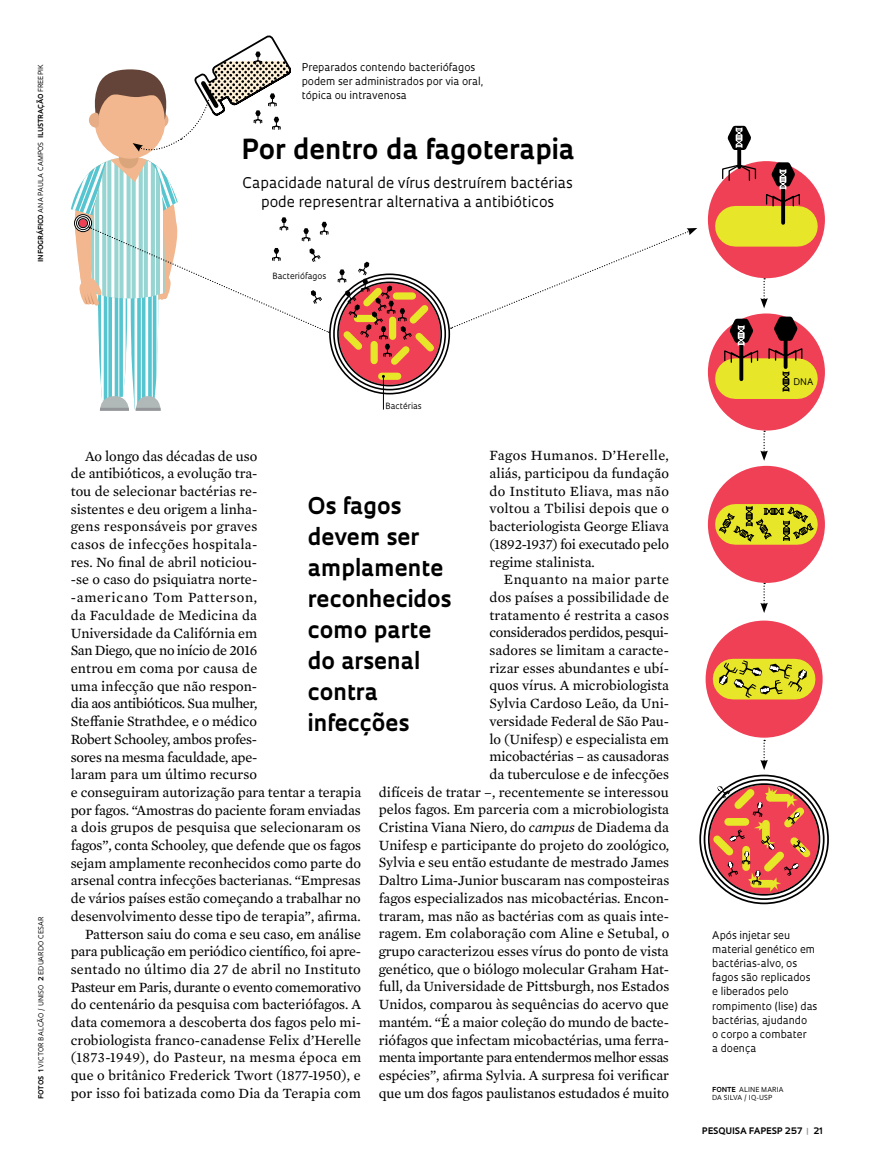
<style>
.page{position:relative;width:885px;height:1169px;background:#fff}
.page>*{position:absolute;margin:0;border:0;box-sizing:border-box;transform-origin:0 0}
.t1{font:700 26.85px "Oculum";color:#000}
.t2{font:700 22.5px/31px "Oculum";color:#000}
.t3{font:14.4px/17.7px "Mercury Text G2";letter-spacing:-.005em;color:#000;text-align:justify}
.t4{font:14.4px/18.3px "Oculum";color:#000;text-align:center}
.t5{font:14.4px "Mercury Text G2";letter-spacing:.015em;color:#000}
.t6{font:14.4px "Mercury Text G2";letter-spacing:-.025em;color:#000}
.t7{font:14.4px "Mercury Text G2";letter-spacing:.03em;color:#000}
.t8{font:14.4px "Mercury Text G2";letter-spacing:.02em;color:#000}
.t9{font:14.4px "Mercury Text G2";letter-spacing:.025em;color:#000}
.t10{font:14.4px "Mercury Text G2";letter-spacing:.05em;color:#000}
.t11{font:10.35px/14.1px "Oculum";color:#000}
.t12{font:8.85px "Oculum";color:#000}
.t13{font:700 8.7px "Oculum";letter-spacing:.015em;color:#000}
.t14{font:8.25px "Oculum";color:#000}
.t15{font:6.75px/8.9px "Oculum";letter-spacing:.02em;color:#000}
.t16{font:700 6.75px "Oculum";letter-spacing:.01em;color:#000}
.s1{font-weight:400}
.s2{font-weight:700}
.s3{font-style:italic}
.s4{color:#939598}
</style>
<div class="page">
<svg style="left:760px;top:278px;width:8px;height:30px"></svg>
<svg style="left:760px;top:430px;width:8px;height:31px"></svg>
<svg style="left:760px;top:583px;width:8px;height:30px"></svg>
<svg style="left:760px;top:740px;width:8px;height:30px"></svg>
<svg style="left:708px;top:161px;width:117px;height:117px;background:#ed624d"></svg>
<svg style="left:708px;top:313px;width:117px;height:117px;background:#ed644d"></svg>
<div style="left:735px;top:206px;width:62px;height:41px;background:#e7e629"></div>
<div style="left:735px;top:358px;width:62px;height:41px;background:#e7e629"></div>
<div style="left:708px;top:466px;width:117px;height:117px;background:#ef4056;border-radius:50%"></div>
<div style="left:706px;top:620px;width:117px;height:117px;background:#ef4056;border-radius:50%"></div>
<svg style="left:781px;top:207px;width:4px;height:16px"></svg>
<svg style="left:739px;top:363px;width:4px;height:16px"></svg>
<svg style="left:774px;top:316px;width:24px;height:25px"></svg>
<svg style="left:768px;top:347px;width:35px;height:14px"></svg>
<svg style="left:784px;top:337px;width:4px;height:30px"></svg>
<div style="left:735px;top:504px;width:62px;height:40px;background:#e7e629"></div>
<div style="left:733px;top:659px;width:62px;height:40px;background:#e7e629"></div>
<div style="left:699px;top:774px;width:130px;height:130px;border:10px solid #fff;border-radius:50%"></div>
<svg style="left:450px;top:228px;width:247px;height:101px"></svg>
<svg style="left:334px;top:278px;width:111px;height:112px"></svg>
<div style="left:329px;top:273px;width:121px;height:121px;border:10px solid #fff;border-radius:50%"></div>
<div style="left:382px;top:372px;width:16px;height:8px;background:#e7e629"></div>
<svg style="left:71px;top:35px;width:259px;height:376px"></svg>
<svg style="left:721px;top:164px;width:36px;height:18px"></svg>
<svg style="left:737px;top:150px;width:4px;height:17px"></svg>
<svg style="left:727px;top:126px;width:24px;height:24px"></svg>
<svg style="left:765px;top:162px;width:36px;height:45px;background:#a2424a"></svg>
<svg style="left:724px;top:319px;width:35px;height:44px;background:#9f4c48"></svg>
<svg style="left:782px;top:371px;width:8px;height:21px"></svg>
<svg style="left:718px;top:505px;width:96px;height:37px"></svg>
<hr style="left:383px;top:376px;width:1px;height:33px;background:#000">
<svg style="left:337px;top:262px;width:104px;height:116px"></svg>
<svg style="left:706px;top:782px;width:111px;height:109px;background:#d47161"></svg>
<svg style="left:719px;top:660px;width:88px;height:38px"></svg>
<p class="t16" style="left:36px;top:262px;width:199px;rotate:-90deg">infográfico <span class="s1">ana pau la campos</span> ilustração <span class="s1">freepi k</span></p>
<p class="t11" style="left:302px;top:60px;width:183px">Preparados contendo bacteriófagos podem ser administrados por via oral, tópica ou intravenosa</p>
<h1 class="t1" style="left:241px;top:131px;width:335px">Por dentro da fagoterapia</h1>
<p class="t4" style="left:243px;top:173px;width:332px">Capacidade natural de vírus destruírem bactérias pode representrar alternativa a antibióticos</p>
<p class="t14" style="left:272px;top:270px;width:55px">Bacteriófagos</p>
<p class="t15" style="left:36px;top:1098px;width:183px;rotate:-90deg"><span class="s2">fotos 1</span> victor balcão / uni so <span class="s2">2</span> eduardo cesar</p>
<p class="t14" style="left:386px;top:400px;width:38px">Bactérias</p>
<p class="t3" style="left:490px;top:446px;width:181px">Fagos Humanos. D’Herelle, aliás, participou da fundação do Instituto Eliava, mas não voltou a Tbilisi depois que o bacteriologista George Eliava (1892-1937) foi executado pelo regime stalinista.</p>
<p class="t3" style="left:379px;top:570px;width:292px;text-align:right">Enquanto na maior parte<br>dos países a possibilidade de<br>tratamento é restrita a casos<br>considerados perdidos, pesqui-<br>sadores se limitam a caracte-<br>rizar esses abundantes e ubí-<br>quos vírus. A microbiologista<br>Sylvia Cardoso Leão, da Uni-<br>versidade Federal de São Pau-<br>lo (Unifesp) e especialista em<br>micobactérias – as causadoras<br>da tuberculose e de infecções<br>difíceis de tratar –, recentemente se interessou pelos fagos. Em parceria com a microbiologista Cristina Viana Niero, do <span class="s3">campus</span> de Diadema da Unifesp e participante do projeto do zoológico, Sylvia e seu então estudante de mestrado James Daltro Lima-Junior buscaram nas composteiras fagos especializados nas micobactérias. Encon&shy;traram, mas não as bactérias com as quais inte&shy;ragem. Em colaboração com Aline e Setubal, o grupo caracterizou esses vírus do ponto de vista genético, que o biólogo molecular Graham Hat&shy;full, da Universidade de Pittsburgh, nos Estados Unidos, comparou às sequências do acervo que mantém. “É a maior coleção do mundo de bacte&shy;riófagos que infectam micobactérias, uma ferra&shy;menta importante para entendermos melhor essas espécies”, afirma Sylvia. A surpresa foi verificar que um dos fagos paulistanos estudados é muito</p>
<p class="t3" style="left:85px;top:446px;width:174px">Ao longo das décadas de uso</p>
<p class="t3" style="left:71px;top:464px;width:188px">de antibióticos, a evolução tra-</p>
<p class="t3" style="left:71px;top:481px;width:188px">tou de selecionar bactérias re-</p>
<p class="t3" style="left:71px;top:499px;width:188px">sistentes e deu origem a linha-</p>
<p class="t9" style="left:71px;top:516px;width:188px">gens responsáveis por graves</p>
<p class="t8" style="left:71px;top:534px;width:188px">casos de infecções hospitala-</p>
<p class="t3" style="left:71px;top:552px;width:188px">res. No final de abril noticiou-</p>
<p class="t3" style="left:71px;top:570px;width:188px">-se o caso do psiquiatra norte-</p>
<p class="t10" style="left:71px;top:587px;width:188px">-americano Tom Patterson,</p>
<p class="t5" style="left:71px;top:604px;width:188px">da Faculdade de Medicina da</p>
<p class="t3" style="left:71px;top:623px;width:188px">Universidade da Califórnia em</p>
<p class="t6" style="left:71px;top:640px;width:188px">San Diego, que no início de 2016</p>
<p class="t5" style="left:71px;top:657px;width:188px">entrou em coma por causa de</p>
<p class="t3" style="left:71px;top:676px;width:188px">uma infecção que não respon-</p>
<p class="t6" style="left:71px;top:693px;width:188px">dia aos antibióticos. Sua mulher,</p>
<p class="t3" style="left:71px;top:711px;width:188px">Steffanie Strathdee, e o médico</p>
<p class="t3" style="left:71px;top:729px;width:188px">Robert Schooley, ambos profes-</p>
<p class="t3" style="left:71px;top:747px;width:188px">sores na mesma faculdade, ape-</p>
<p class="t3" style="left:71px;top:764px;width:188px">laram para um último recurso</p>
<p class="t3" style="left:71px;top:782px;width:292px">e conseguiram autorização para tentar a terapia</p>
<p class="t3" style="left:71px;top:800px;width:291px">por fagos. “Amostras do paciente foram enviadas</p>
<p class="t3" style="left:71px;top:818px;width:292px">a dois grupos de pesquisa que selecionaram os</p>
<p class="t3" style="left:71px;top:835px;width:292px">fagos”, conta Schooley, que defende que os fagos</p>
<p class="t3" style="left:71px;top:853px;width:292px">sejam amplamente reconhecidos como parte do</p>
<p class="t3" style="left:71px;top:871px;width:291px">arsenal contra infecções bacterianas. “Empresas</p>
<p class="t3" style="left:71px;top:888px;width:292px">de vários países estão começando a trabalhar no</p>
<p class="t3" style="left:71px;top:906px;width:291px">desenvolvimento desse tipo de terapia”, afirma.</p>
<p class="t3" style="left:85px;top:924px;width:277px">Patterson saiu do coma e seu caso, em análise</p>
<p class="t3" style="left:71px;top:941px;width:292px">para publicação em periódico científico, foi apre-</p>
<p class="t5" style="left:71px;top:958px;width:292px">sentado no último dia 27 de abril no Instituto</p>
<p class="t3" style="left:71px;top:977px;width:292px">Pasteur em Paris, durante o evento comemorativo</p>
<p class="t3" style="left:71px;top:995px;width:292px">do centenário da pesquisa com bacteriófagos. A</p>
<p class="t3" style="left:71px;top:1012px;width:292px">data comemora a descoberta dos fagos pelo mi-</p>
<p class="t3" style="left:71px;top:1030px;width:292px">crobiologista franco-canadense Felix d’Herelle</p>
<p class="t7" style="left:71px;top:1047px;width:292px">(1873-1949), do Pasteur, na mesma época em</p>
<p class="t3" style="left:71px;top:1065px;width:291px">que o britânico Frederick Twort (1877-1950), e</p>
<p class="t3" style="left:71px;top:1083px;width:291px">por isso foi batizada como Dia da Terapia com</p>
<h2 class="t2" style="left:308px;top:488px;width:145px">Os fagos devem ser amplamente reconhecidos como parte do arsenal contra infecções</h2>
<p class="t12" style="left:793px;top:376px;width:21px">DNA</p>
<p class="t11" style="left:712px;top:927px;width:107px">Após injetar seu material genético em bactérias-alvo, os fagos são replicados e liberados pelo rompimento (lise) das bactérias, ajudando<br>o corpo a combater<br>a doença</p>
<p class="t15" style="left:712px;top:1084px;width:73px"><span class="s2">Fonte</span> alin e maria da silva / iq-usp</p>
<p class="t13" style="left:702px;top:1124px;width:123px">PESQUISA FAPESP 257 <span class="s4">|</span> 21</p>
</div>
